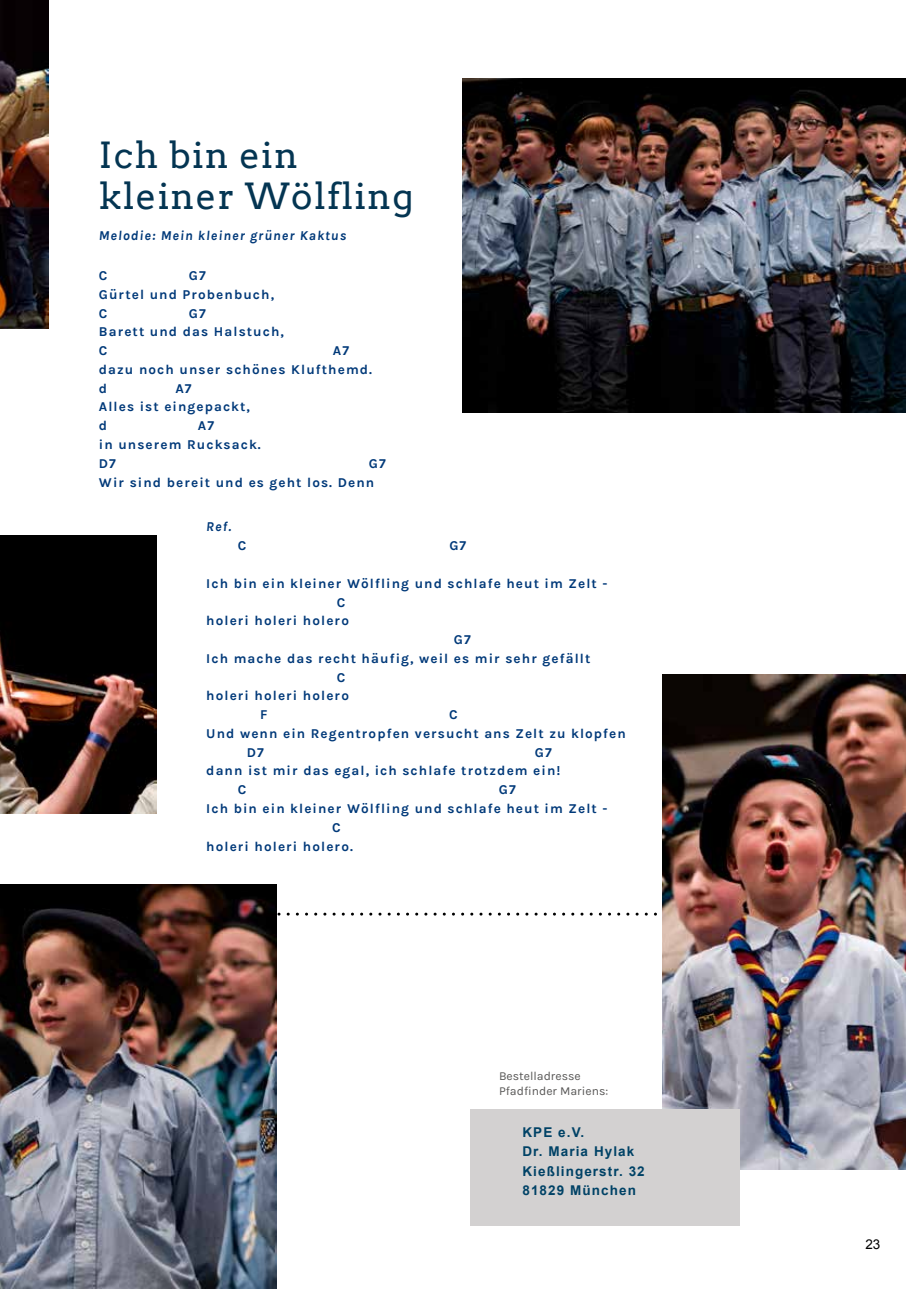
<style>
.page{position:relative;width:906px;height:1289px;background:#fff}
.page>*{position:absolute;margin:0;border:0;box-sizing:border-box;transform-origin:0 0}
.t1{font:36px/40.2px "Arvo";letter-spacing:.035em;color:#043552}
.t2{font:700 13.5px/18.8px "Karla";letter-spacing:.08em;color:#003979}
.t3{font:700 13.5px/19.2px "Arial";letter-spacing:.08em;color:#004266}
.t4{font:italic 700 13.5px "Karla";letter-spacing:.08em;color:#003979}
.t5{font:13.5px "Arial";color:#000}
.t6{font:12.15px/14.5px "Karla";color:#585756}
</style>
<div class="page">
<svg style="left:276px;top:912px;width:381px;height:3px"></svg>
<img style="left:662px;top:674px;width:244px;height:495px">
<div style="left:470px;top:1108px;width:270px;height:117px;background:#d3d1d1"></div>
<img style="left:462px;top:79px;width:444px;height:334px">
<img style="left:0;top:0;width:48px;height:328px">
<img style="left:0;top:535px;width:157px;height:279px">
<img style="left:0;top:884px;width:276px;height:404px">
<h1 class="t1" style="left:99px;top:135px;width:316px">Ich bin ein kleiner Wölfling</h1>
<p class="t4" style="left:99px;top:227px;width:249px">Melodie: Mein kleiner grüner Kaktus</p>
<p class="t2" style="left:99px;top:266px;width:10px">C</p>
<p class="t2" style="left:99px;top:266px;width:177px;text-indent:90px">G7<br>Gürtel und Probenbuch,<br>C</p>
<p class="t2" style="left:99px;top:304px;width:187px;text-indent:90px">G7<br>Barett und das Halstuch,<br>C</p>
<p class="t2" style="left:99px;top:341px;width:275px;text-indent:234px">A7 dazu noch unser schönes Klufthemd. d</p>
<p class="t2" style="left:99px;top:379px;width:153px;text-indent:76px">A7<br>Alles ist eingepackt, d</p>
<p class="t2" style="left:99px;top:416px;width:163px;text-indent:99px">A7<br>in unserem Rucksack.<br>D7</p>
<p class="t2" style="left:99px;top:454px;width:288px;text-indent:270px">G7<br>Wir sind bereit und es geht los. Denn</p>
<p class="t4" style="left:206px;top:519px;width:26px">Ref.</p>
<p class="t2" style="left:238px;top:536px;width:10px">C</p>
<p class="t2" style="left:449px;top:536px;width:18px">G7</p>
<p class="t2" style="left:206px;top:574px;width:403px">Ich bin ein kleiner Wölfling und schlafe heut im Zelt -</p>
<p class="t2" style="left:337px;top:592px;width:10px">C</p>
<p class="t2" style="left:206px;top:611px;width:144px">holeri holeri holero</p>
<p class="t2" style="left:454px;top:630px;width:18px">G7</p>
<p class="t2" style="left:206px;top:649px;width:386px">Ich mache das recht häufig, weil es mir sehr gefällt</p>
<p class="t2" style="left:337px;top:667px;width:10px">C</p>
<p class="t2" style="left:206px;top:686px;width:144px">holeri holeri holero</p>
<p class="t2" style="left:260px;top:705px;width:9px">F</p>
<p class="t2" style="left:449px;top:705px;width:10px">C</p>
<p class="t2" style="left:206px;top:724px;width:421px">Und wenn ein Regentropfen versucht ans Zelt zu klopfen</p>
<p class="t2" style="left:247px;top:742px;width:19px">D7</p>
<p class="t2" style="left:535px;top:742px;width:18px">G7</p>
<p class="t2" style="left:206px;top:761px;width:356px">dann ist mir das egal, ich schlafe trotzdem ein!</p>
<p class="t2" style="left:238px;top:780px;width:10px">C</p>
<p class="t2" style="left:499px;top:780px;width:18px">G7</p>
<p class="t2" style="left:206px;top:799px;width:403px">Ich bin ein kleiner Wölfling und schlafe heut im Zelt -</p>
<p class="t2" style="left:332px;top:818px;width:10px">C</p>
<p class="t2" style="left:206px;top:836px;width:148px">holeri holeri holero.</p>
<p class="t6" style="left:499px;top:1069px;width:111px">Bestelladresse<br>Pfadfinder Mariens:</p>
<p class="t3" style="left:522px;top:1123px;width:124px">KPE e.V.<br>Dr. Maria Hylak<br>Kießlingerstr. 32<br>81829 München</p>
<p class="t5" style="left:865px;top:1235px;width:17px">23</p>
</div>
